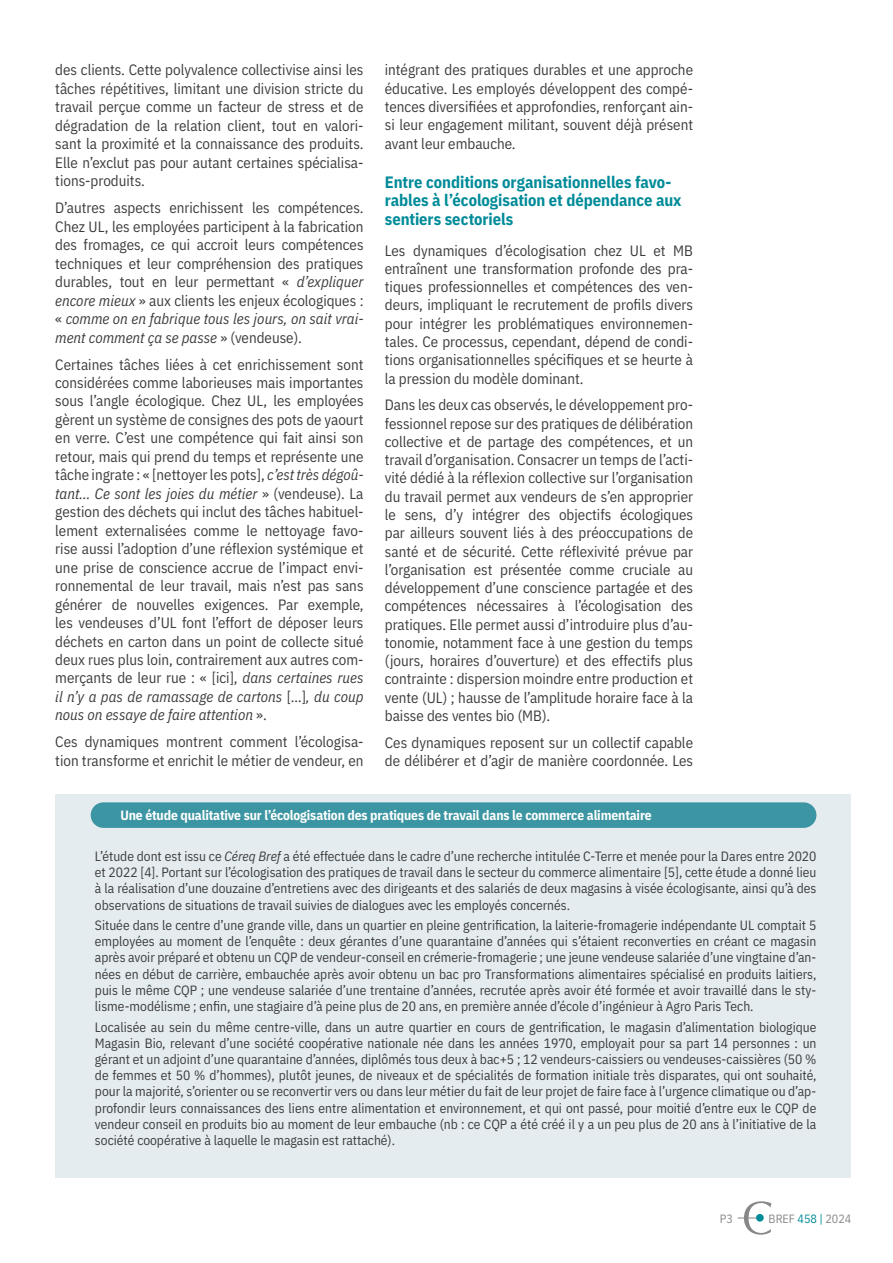
<style>
.page{position:relative;width:893px;height:1263px;background:#fff}
.page>*{position:absolute;margin:0;border:0;box-sizing:border-box;transform-origin:0 0}
.t1{font:700 16.5px/18.3px "IBM Plex Sans Cond";letter-spacing:-.005em;color:#008b99}
.t2{font:15px/18.5px "IBM Plex Sans Cond";color:#3c3c3b;text-align:justify}
.t3{font:13.5px/16.2px "IBM Plex Sans Cond";color:#3c3c3b;text-align:justify}
.t4{font:700 13.5px "IBM Plex Sans Cond";letter-spacing:-.01em;color:#fff}
.t5{font:12px "IBM Plex Sans Cond";color:#878787}
.s1{font-style:italic}
.s2{color:#008b99}
</style>
<div class="page">
<div style="left:55px;top:794px;width:795px;height:384px;background:#e4ecf0"></div>
<svg style="left:738px;top:1201px;width:33px;height:34px"></svg>
<div style="left:91px;top:802px;width:725px;height:26px;background:#3c95a2;border-radius:13px"></div>
<p class="t2" style="left:55px;top:60px;width:310px">des clients. Cette polyvalence collectivise ainsi les tâches répétitives, limitant une division stricte du travail perçue comme un facteur de stress et de dégradation de la relation client, tout en valori&shy;sant la proximité et la connaissance des produits.<br>Elle n’exclut pas pour autant certaines spécialisa&shy;tions-produits.</p>
<p class="t2" style="left:55px;top:197px;width:310px">D’autres aspects enrichissent les compétences.<br>Chez UL, les employées participent à la fabrication des fromages, ce qui accroit leurs compétences techniques et leur compréhension des pratiques durables, tout en leur permettant « <span class="s1">d’expliquer encore mieux</span> » aux clients les enjeux écologiques : « <span class="s1">comme on en fabrique tous les jours, on sait vrai&shy;ment comment ça se passe</span> » (vendeuse).</p>
<p class="t2" style="left:55px;top:354px;width:310px">Certaines tâches liées à cet enrichissement sont considérées comme laborieuses mais importantes sous l’angle écologique. Chez UL, les employées gèrent un système de consignes des pots de yaourt en verre. C’est une compétence qui fait ainsi son retour, mais qui prend du temps et représente une tâche ingrate : « [nettoyer les pots], <span class="s1">c’est très dégoû&shy;tant… Ce sont les joies du métier</span> » (vendeuse). La gestion des déchets qui inclut des tâches habituel&shy;lement externalisées comme le nettoyage favo&shy;rise aussi l’adoption d’une réflexion systémique et une prise de conscience accrue de l’impact envi&shy;ronnemental de leur travail, mais n’est pas sans générer de nouvelles exigences. Par exemple, les vendeuses d’UL font l’effort de déposer leurs déchets en carton dans un point de collecte situé deux rues plus loin, contrairement aux autres com&shy;merçants de leur rue : « [ici], <span class="s1">dans certaines rues il n’y a pas de ramassage de cartons</span> […]<span class="s1">, du coup nous on essaye de faire attention</span> ».</p>
<p class="t2" style="left:55px;top:731px;width:310px">Ces dynamiques montrent comment l’écologisa&shy;tion transforme et enrichit le métier de vendeur, en</p>
<p class="t2" style="left:385px;top:60px;width:310px">intégrant des pratiques durables et une approche éducative. Les employés développent des compé&shy;tences diversifiées et approfondies, renforçant ain&shy;si leur engagement militant, souvent déjà présent avant leur embauche.</p>
<p class="t1" style="left:385px;top:172px;width:298px">Entre conditions organisationnelles favo&shy;rables à l’écologisation et dépendance aux sentiers sectoriels</p>
<p class="t2" style="left:385px;top:240px;width:310px">Les dynamiques d’écologisation chez UL et MB entraînent une transformation profonde des pra&shy;tiques professionnelles et compétences des ven&shy;deurs, impliquant le recrutement de profils divers pour intégrer les problématiques environnemen&shy;tales. Ce processus, cependant, dépend de condi&shy;tions organisationnelles spécifiques et se heurte à la pression du modèle dominant.</p>
<p class="t2" style="left:385px;top:395px;width:310px">Dans les deux cas observés, le développement pro&shy;fessionnel repose sur des pratiques de délibération collective et de partage des compétences, et un travail d’organisation. Consacrer un temps de l’acti&shy;vité dédié à la réflexion collective sur l’organisation du travail permet aux vendeurs de s’en approprier le sens, d’y intégrer des objectifs écologiques par ailleurs souvent liés à des préoccupations de santé et de sécurité. Cette réflexivité prévue par l’organisation est présentée comme cruciale au développement d’une conscience partagée et des compétences nécessaires à l’écologisation des pratiques. Elle permet aussi d’introduire plus d’au&shy;tonomie, notamment face à une gestion du temps (jours, horaires d’ouverture) et des effectifs plus contrainte : dispersion moindre entre production et vente (UL) ; hausse de l’amplitude horaire face à la baisse des ventes bio (MB).</p>
<p class="t2" style="left:385px;top:732px;width:310px">Ces dynamiques reposent sur un collectif capable de délibérer et d’agir de manière coordonnée. Les</p>
<p class="t4" style="left:120px;top:805px;width:533px">Une étude qualitative sur l’écologisation des pratiques de travail dans le commerce alimentaire</p>
<p class="t3" style="left:95px;top:847px;width:723px">L’étude dont est issu ce <span class="s1">Céreq Bref</span> a été effectuée dans le cadre d’une recherche intitulée C-Terre et menée pour la Dares entre 2020 et 2022 [4]. Portant sur l’écologisation des pratiques de travail dans le secteur du commerce alimentaire [5], cette étude a donné lieu à la réalisation d’une douzaine d’entretiens avec des dirigeants et des salariés de deux magasins à visée écologisante, ainsi qu’à des observations de situations de travail suivies de dialogues avec les employés concernés.</p>
<p class="t3" style="left:95px;top:916px;width:723px">Située dans le centre d’une grande ville, dans un quartier en pleine gentrification, la laiterie-fromagerie indépendante UL comptait 5 employées au moment de l’enquête : deux gérantes d’une quarantaine d’années qui s’étaient reconverties en créant ce magasin après avoir préparé et obtenu un CQP de vendeur-conseil en crémerie-fromagerie ; une jeune vendeuse salariée d’une vingtaine d’an&shy;nées en début de carrière, embauchée après avoir obtenu un bac pro Transformations alimentaires spécialisé en produits laitiers, puis le même CQP ; une vendeuse salariée d’une trentaine d’années, recrutée après avoir été formée et avoir travaillé dans le sty&shy;lisme-modélisme ; enfin, une stagiaire d’à peine plus de 20 ans, en première année d’école d’ingénieur à Agro Paris Tech.</p>
<p class="t3" style="left:95px;top:1017px;width:723px">Localisée au sein du même centre-ville, dans un autre quartier en cours de gentrification, le magasin d’alimentation biologique Magasin Bio, relevant d’une société coopérative nationale née dans les années 1970, employait pour sa part 14 personnes : un gérant et un adjoint d’une quarantaine d’années, diplômés tous deux à bac+5 ; 12 vendeurs-caissiers ou vendeuses-caissières (50 % de femmes et 50 % d’hommes), plutôt jeunes, de niveaux et de spécialités de formation initiale très disparates, qui ont souhaité, pour la majorité, s’orienter ou se reconvertir vers ou dans leur métier du fait de leur projet de faire face à l’urgence climatique ou d’ap&shy;profondir leurs connaissances des liens entre alimentation et environnement, et qui ont passé, pour moitié d’entre eux le CQP de vendeur conseil en produits bio au moment de leur embauche (nb : ce CQP a été créé il y a un peu plus de 20 ans à l’initiative de la société coopérative à laquelle le magasin est rattaché).</p>
<p class="t5" style="left:720px;top:1209px;width:15px">P3</p>
<p class="t5" style="left:769px;top:1209px;width:84px">BREF <span class="s2">458 |</span> 2024</p>
</div>
